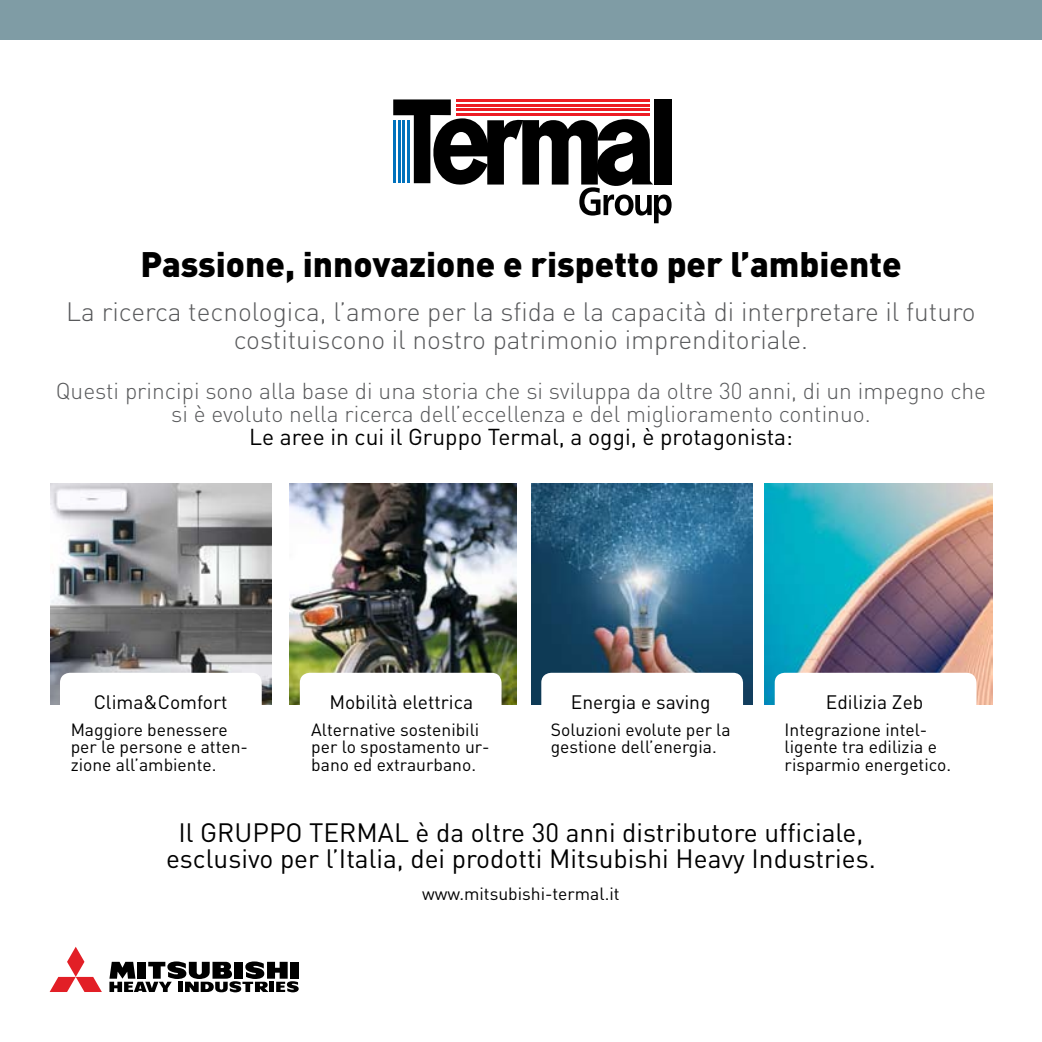
<style>
.page{position:relative;width:1042px;height:1042px;background:#fff}
.page>*{position:absolute;margin:0;border:0;box-sizing:border-box;transform-origin:0 0}
.t1{font:900 35px "DIN Pro";color:#000}
.t2{font:300 26.25px/28px "DIN Pro";color:#58595b;text-align:center}
.t3{font:26.25px/26.2px "DIN Pro";color:#000;text-align:center}
.t4{font:300 22.75px/22.8px "DIN Pro";color:#58595b;text-align:center}
.t5{font:22.75px "DIN Pro";color:#000}
.t6{font:19.25px "DIN Pro";color:#000}
.t7{font:17.5px/17.5px "DIN Pro";color:#000}
</style>
<div class="page">
<svg style="left:393px;top:99px;width:278px;height:124px"></svg>
<img style="left:50px;top:483px;width:222px;height:222px">
<div style="left:60px;top:673px;width:202px;height:196px;background:#fff;border-radius:10px"></div>
<img style="left:290px;top:483px;width:226px;height:222px">
<div style="left:300px;top:673px;width:201px;height:196px;background:#fff;border-radius:10px"></div>
<img style="left:531px;top:483px;width:222px;height:222px">
<div style="left:541px;top:673px;width:202px;height:196px;background:#fff;border-radius:10px"></div>
<img style="left:765px;top:483px;width:227px;height:222px">
<div style="left:775px;top:673px;width:201px;height:196px;background:#fff;border-radius:10px"></div>
<svg style="left:109px;top:961px;width:190px;height:31px"></svg>
<svg style="left:50px;top:947px;width:52px;height:45px"></svg>
<div style="left:0;top:0;width:1042px;height:40px;background:#7f9ca5"></div>
<h1 class="t1" style="left:140px;top:241px;width:762px">Passione, innovazione e rispetto per l’ambiente</h1>
<h2 class="t2" style="left:66px;top:296px;width:911px">La ricerca tecnologica, l’amore per la sfida e la capacità di interpretare il futuro costituiscono il nostro patrimonio imprenditoriale.</h2>
<h3 class="t4" style="left:56px;top:379px;width:932px">Questi principi sono alla base di una storia che si sviluppa da oltre 30 anni, di un impegno che si è evoluto nella ricerca dell’eccellenza e del miglioramento continuo.</h3>
<h3 class="t5" style="left:249px;top:421px;width:545px">Le aree in cui il Gruppo Termal, a oggi, è protagonista:</h3>
<p class="t6" style="left:94px;top:688px;width:135px">Clima&amp;Comfort</p>
<p class="t7" style="left:71px;top:720px;width:179px">Maggiore benessere per le persone e atten&shy;zione all’ambiente.</p>
<p class="t6" style="left:329px;top:688px;width:145px">Mobilità elettrica</p>
<p class="t7" style="left:311px;top:720px;width:180px">Alternative sostenibili per lo spostamento ur&shy;bano ed extraurbano.</p>
<p class="t6" style="left:571px;top:688px;width:141px">Energia e saving</p>
<p class="t7" style="left:551px;top:720px;width:181px">Soluzioni evolute per la gestione dell’energia.</p>
<p class="t6" style="left:826px;top:688px;width:99px">Edilizia Zeb</p>
<p class="t7" style="left:784px;top:720px;width:168px">Integrazione intel&shy;ligente tra edilizia e risparmio energetico.</p>
<h2 class="t3" style="left:166px;top:818px;width:711px">Il GRUPPO TERMAL è da oltre 30 anni distributore ufficiale, esclusivo per l’Italia, dei prodotti Mitsubishi Heavy Industries.</h2>
<p class="t7" style="left:422px;top:884px;width:199px">www.mitsubishi-termal.it</p>
</div>
